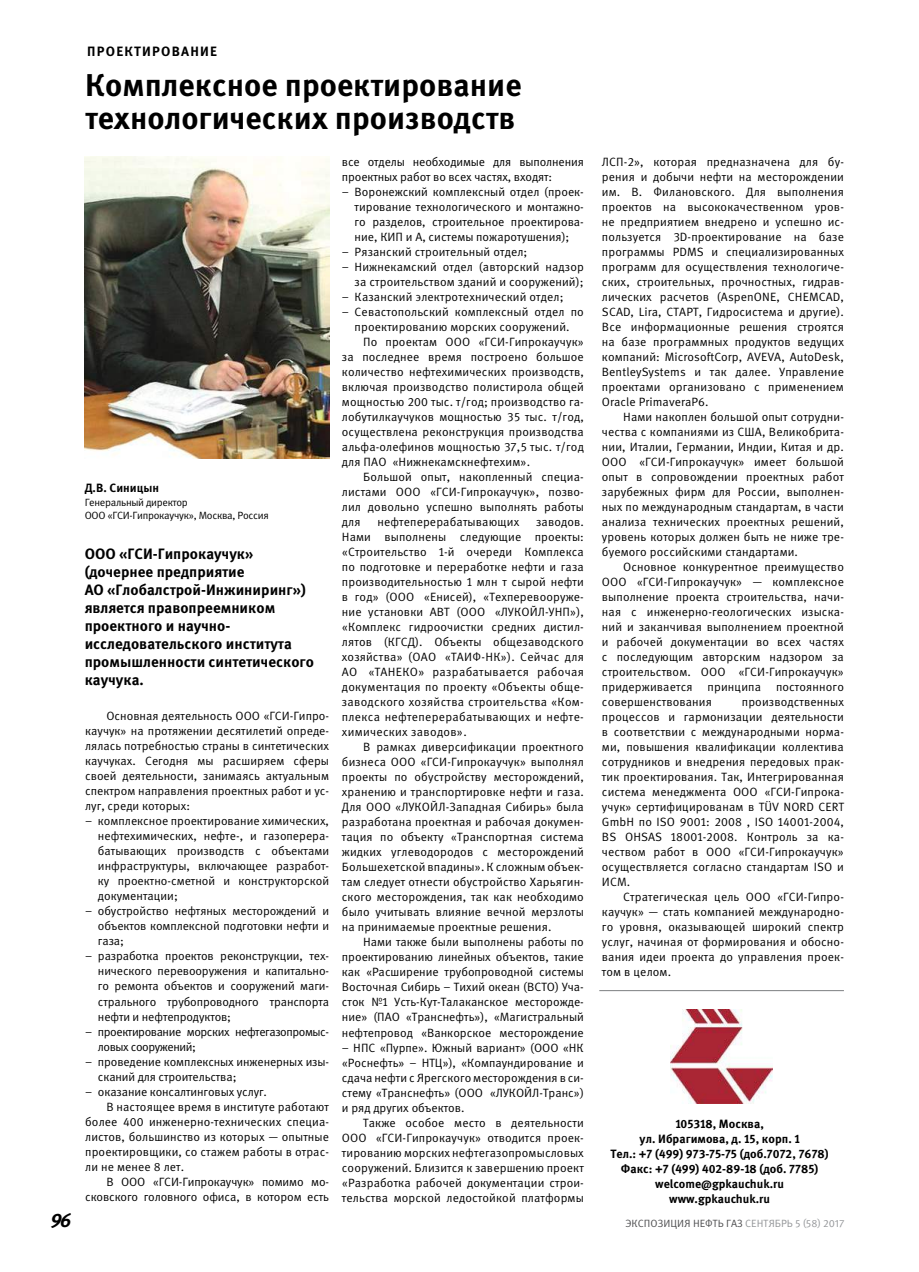
<style>
.page{position:relative;width:919px;height:1272px;background:#fff}
.page>*{position:absolute;margin:0;border:0;box-sizing:border-box;transform-origin:0 0}
.t1{font:700 31.5px/33px "Meta Pro";color:#000}
.t2{font:italic 700 19.5px "Meta Pro";color:#000}
.t3{font:700 15px/18px "Meta Pro";color:#000}
.t4{font:700 13.5px "Meta Pro";letter-spacing:.09em;color:#000}
.t5{font:12px/15px "Meta Pro";letter-spacing:.01em;color:#000;text-align:justify}
.t6{font:12px/15px "Meta Pro";letter-spacing:-.01em;color:#000}
.t7{font:700 12px/15px "Meta Pro";color:#000;text-align:center}
.t8{font:12px/15px "Meta Pro";letter-spacing:-.035em;color:#000}
.t9{font:10.5px/13.5px "Meta Pro";letter-spacing:-.025em;color:#000}
.t10{font:10.5px "Meta Pro";color:#4d4d4f}
.s1{color:#939598}
</style>
<div class="page">
<img style="left:85px;top:157px;width:244px;height:301px">
<hr style="left:599px;top:990px;width:244px;height:1px;background:#7c7e81">
<img style="left:670px;top:1009px;width:102px;height:94px">
<p class="t4" style="left:87px;top:42px;width:131px">ПРОЕКТИРОВАНИЕ</p>
<h1 class="t1" style="left:85px;top:69px;width:438px">Комплексное проектирование технологических производств</h1>
<p class="t7" style="left:85px;top:480px;width:76px">Д.В. Синицын</p>
<p class="t9" style="left:85px;top:495px;width:186px">Генеральный директор<br>ООО «ГСИ-Гипрокаучук», Москва, Россия</p>
<p class="t3" style="left:85px;top:545px;width:231px">ООО «ГСИ-Гипрокаучук» (дочернее предприятие<br>АО «Глобалстрой-Инжиниринг») является правопреемником проектного и научно&shy;исследовательского института промышленности синтетического каучука.</p>
<p class="t5" style="left:85px;top:709px;width:245px;text-indent:21px">Основная деятельность ООО «ГСИ-Гипро&shy;каучук» на протяжении десятилетий опреде&shy;лялась потребностью страны в синтетических каучуках. Сегодня мы расширяем сферы своей деятельности, занимаясь актуальным спектром направления проектных работ и ус&shy;луг, среди которых:</p>
<p class="t5" style="left:98px;top:814px;width:233px;text-indent:-13px">– комплексное проектирование химических, нефтехимических, нефте-, и газоперера&shy;батывающих производств с объектами инфраструктуры, включающее разработ&shy;ку проектно-сметной и конструкторской документации;</p>
<p class="t5" style="left:98px;top:904px;width:233px;text-indent:-13px">– обустройство нефтяных месторождений и объектов комплексной подготовки нефти и газа;</p>
<p class="t5" style="left:98px;top:949px;width:233px;text-indent:-13px">– разработка проектов реконструкции, тех&shy;нического перевооружения и капитально&shy;го ремонта объектов и сооружений маги&shy;стрального трубопроводного транспорта нефти и нефтепродуктов;</p>
<p class="t8" style="left:98px;top:1024px;width:233px;text-indent:-13px">– проектирование морских нефтегазопромыс&shy;ловых сооружений;</p>
<p class="t6" style="left:98px;top:1054px;width:233px;text-indent:-13px">– проведение комплексных инженерных изы&shy;сканий для строительства;</p>
<p class="t6" style="left:85px;top:1084px;width:183px">– оказание консалтинговых услуг.</p>
<p class="t5" style="left:106px;top:1099px;width:224px">В настоящее время в институте работают</p>
<p class="t5" style="left:85px;top:1114px;width:245px">более 400 инженерно-технических специа-</p>
<p class="t5" style="left:85px;top:1129px;width:245px">листов, большинство из которых — опытные</p>
<p class="t5" style="left:85px;top:1144px;width:245px">проектировщики, со стажем работы в отрас-</p>
<p class="t5" style="left:85px;top:1159px;width:101px">ли не менее 8 лет.</p>
<p class="t6" style="left:106px;top:1174px;width:224px">В ООО «ГСИ-Гипрокаучук» помимо мо-</p>
<p class="t6" style="left:85px;top:1189px;width:245px">сковского головного офиса, в котором есть</p>
<p class="t6" style="left:342px;top:155px;width:243px">все отделы необходимые для выполнения проектных работ во всех частях, входят:</p>
<p class="t5" style="left:354px;top:185px;width:231px;text-indent:-13px">– Воронежский комплексный отдел (проек&shy;тирование технологического и монтажно&shy;го разделов, строительное проектирова&shy;ние, КИП и А, системы пожаротушения);</p>
<p class="t5" style="left:342px;top:245px;width:187px">– Рязанский строительный отдел;</p>
<p class="t5" style="left:342px;top:260px;width:243px;text-align:right">– Нижнекамский отдел (авторский надзор за строительством зданий и сооружений);</p>
<p class="t5" style="left:342px;top:290px;width:223px">– Казанский электротехнический отдел;</p>
<p class="t5" style="left:342px;top:305px;width:243px;text-align:center">– Севастопольский комплексный отдел по проектированию морских сооружений.</p>
<p class="t5" style="left:342px;top:335px;width:243px;text-indent:21px">По проектам ООО «ГСИ-Гипрокаучук» за последнее время построено большое количество нефтехимических производств, включая производство полистирола общей мощностью 200 тыс. т/год; производство га&shy;лобутилкаучуков мощностью 35 тыс. т/год, осуществлена реконструкция производства альфа-олефинов мощностью 37,5 тыс. т/год для ПАО «Нижнекамскнефтехим».</p>
<p class="t5" style="left:342px;top:470px;width:243px;text-indent:21px">Большой опыт, накопленный специа&shy;листами ООО «ГСИ-Гипрокаучук», позво&shy;лил довольно успешно выполнять работы для</p>
<p class="t5" style="left:377px;top:515px;width:143px">нефтеперерабатывающих</p>
<p class="t5" style="left:342px;top:515px;width:243px;text-indent:194px">заводов.<br>Нами выполнены следующие проекты: «Строительство 1-й очереди Комплекса по подготовке и переработке нефти и газа производительностью 1 млн т сырой нефти в год» (ООО «Енисей), «Техперевооруже&shy;ние установки АВТ (ООО «ЛУКОЙЛ-УНП»), «Комплекс гидроочистки средних дистил&shy;лятов (КГСД). Объекты общезаводского хозяйства» (ОАО «ТАИФ-НК»). Сейчас для АО «ТАНЕКО» разрабатывается рабочая документация по проекту «Объекты обще&shy;заводского хозяйства строительства «Ком&shy;плекса нефтеперерабатывающих и нефте&shy;химических заводов».</p>
<p class="t5" style="left:342px;top:740px;width:243px;text-indent:21px">В рамках диверсификации проектного бизнеса ООО «ГСИ-Гипрокаучук» выполнял проекты по обустройству месторождений, хранению и транспортировке нефти и газа.<br>Для ООО «ЛУКОЙЛ-Западная Сибирь» была разработана проектная и рабочая докумен&shy;тация по объекту «Транспортная система жидких углеводородов с месторождений Большехетской впадины». К сложным объек&shy;там следует отнести обустройство Харьягин&shy;ского месторождения, так как необходимо было учитывать влияние вечной мерзлоты на принимаемые проектные решения.</p>
<p class="t5" style="left:342px;top:935px;width:243px;text-indent:21px">Нами также были выполнены работы по проектированию линейных объектов, такие как «Расширение трубопроводной системы Восточная Сибирь – Тихий океан (ВСТО) Уча&shy;сток №1 Усть-Кут-Талаканское месторожде&shy;ние» (ПАО «Транснефть»), «Магистральный нефтепровод «Ванкорское месторождение</p>
<p class="t5" style="left:342px;top:1040px;width:243px">– НПС «Пурпе». Южный вариант» (ООО «НК «Роснефть» – НТЦ»), «Компаундирование и сдача нефти с Ярегского месторождения в си&shy;стему «Транснефть» (ООО «ЛУКОЙЛ-Транс») и ряд других объектов.</p>
<p class="t5" style="left:342px;top:1115px;width:243px;text-indent:21px">Также особое место в деятельности ООО «ГСИ-Гипрокаучук» отводится проек&shy;тированию морских нефтегазопромысловых сооружений. Близится к завершению проект «Разработка рабочей документации строи&shy;тельства морской ледостойкой платформы</p>
<p class="t5" style="left:602px;top:155px;width:243px">ЛСП-2», которая предназначена для бу&shy;рения и добычи нефти на месторождении им. В. Филановского. Для выполнения проектов на высококачественном уров&shy;не предприятием внедрено и успешно ис&shy;пользуется 3D-проектирование на базе программы PDMS и специализированных программ для осуществления технологиче&shy;ских, строительных, прочностных, гидрав&shy;лических расчетов (AspenONE, CHEMCAD, SCAD, Lira, СТАРТ, Гидросистема и другие).<br>Все информационные решения строятся на базе программных продуктов ведущих компаний: MicrosoftCorp, AVEVA, AutoDesk, BentleySystems и так далее. Управление проектами организовано с применением Oracle PrimaveraP6.</p>
<p class="t5" style="left:602px;top:410px;width:243px;text-indent:21px">Нами накоплен большой опыт сотрудни&shy;чества с компаниями из США, Великобрита&shy;нии, Италии, Германии, Индии, Китая и др.<br>ООО «ГСИ-Гипрокаучук» имеет большой опыт в сопровождении проектных работ зарубежных фирм для России, выполнен&shy;ных по международным стандартам, в части анализа технических проектных решений, уровень которых должен быть не ниже тре&shy;буемого российскими стандартами.</p>
<p class="t5" style="left:602px;top:560px;width:243px;text-indent:21px">Основное конкурентное преимущество ООО «ГСИ-Гипрокаучук» — комплексное выполнение проекта строительства, начи&shy;ная с инженерно-геологических изыска&shy;ний и заканчивая выполнением проектной и рабочей документации во всех частях с последующим авторским надзором за строительством. ООО «ГСИ-Гипрокаучук» придерживается принципа постоянного совершенствования</p>
<p class="t5" style="left:602px;top:695px;width:243px;text-indent:140px">производственных процессов и гармонизации деятельности в соответствии с международными норма&shy;ми, повышения квалификации коллектива сотрудников и внедрения передовых прак&shy;тик проектирования. Так, Интегрированная система менеджмента ООО «ГСИ-Гипрока&shy;учук» сертифицированам в TÜV NORD CERT GmbH по ISO 9001: 2008 , ISO 14001-2004, BS OHSAS 18001-2008. Контроль за ка&shy;чеством работ в ООО «ГСИ-Гипрокаучук» осуществляется согласно стандартам ISO и ИСМ.</p>
<p class="t5" style="left:602px;top:890px;width:243px;text-indent:21px">Стратегическая цель ООО «ГСИ-Гипро&shy;каучук» — стать компанией международно&shy;го уровня, оказывающей широкий спектр услуг, начиная от формирования и обосно&shy;вания идеи проекта до управления проек&shy;том в целом.</p>
<p class="t7" style="left:610px;top:1116px;width:220px">105318, Москва,<br>ул. Ибрагимова, д. 15, корп. 1<br>Тел.: +7 (499) 973-75-75 (доб.7072, 7678)<br>Факс: +7 (499) 402-89-18 (доб. 7785) welcome@gpkauchuk.ru www.gpkauchuk.ru</p>
<h2 class="t2" style="left:51px;top:1208px;width:22px">96</h2>
<p class="t10" style="left:625px;top:1216px;width:221px">Экспозиция Нефть Газ <span class="s1">сентябрь 5 (58) 2017</span></p>
</div>
